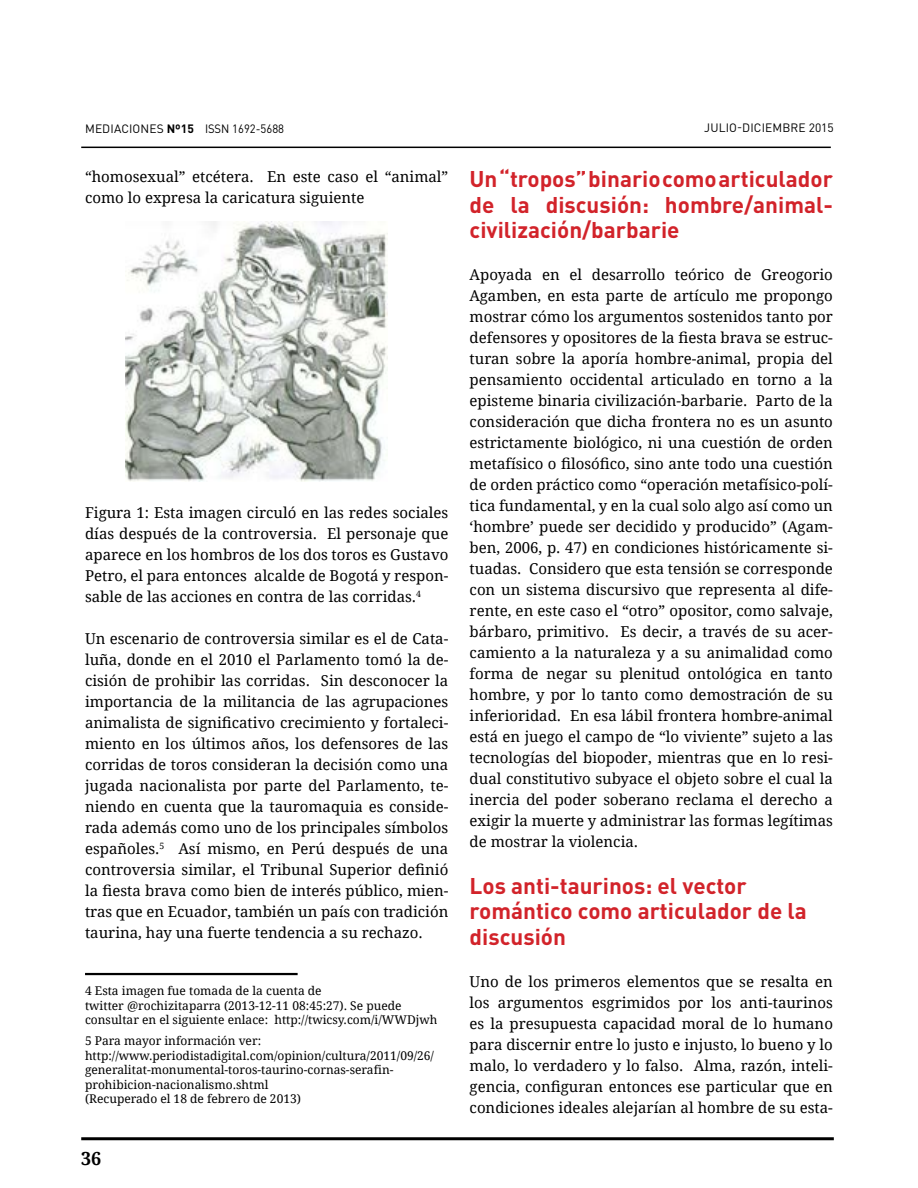
<style>
.page{position:relative;width:918px;height:1188px;background:#fff}
.page>*{position:absolute;margin:0;border:0;box-sizing:border-box;transform-origin:0 0}
.t1{font:700 22.5px/25.5px "DIN Pro";color:#d2232a;text-align:justify}
.t2{font:700 18px "Droid Serif";color:#000}
.t3{font:15px/21px "Droid Serif";color:#000;text-align:justify}
.t4{font:12px/14.4px "Droid Serif";color:#000}
.t5{font:12px "DIN Pro";letter-spacing:.01em;color:#000}
.s1{font-weight:700}
</style>
<div class="page">
<hr style="left:81px;top:147px;width:750px;height:1px;background:#000">
<hr style="left:81px;top:1137px;width:753px;height:3px;background:#000">
<hr style="left:85px;top:973px;width:213px;height:2px;background:#000">
<img style="left:126px;top:221px;width:261px;height:260px">
<p class="t5" style="left:85px;top:120px;width:201px">MEDIACIONES <span class="s1">Nº15</span> ISSN 1692-5688</p>
<p class="t5" style="left:704px;top:120px;width:131px">JULIO-DICIEMBRE 2015</p>
<p class="t3" style="left:85px;top:165px;width:365px">“homosexual” etcétera. En este caso el “animal” como lo expresa la caricatura siguiente</p>
<p class="t3" style="left:85px;top:501px;width:365px">Figura 1: Esta imagen circuló en las redes sociales días después de la controversia. El personaje que aparece en los hombros de los dos toros es Gustavo Petro, el para entonces alcalde de Bogotá y respon&shy;sable de las acciones en contra de las corridas.<sup>4</sup></p>
<p class="t3" style="left:85px;top:627px;width:365px">Un escenario de controversia similar es el de Cata&shy;luña, donde en el 2010 el Parlamento tomó la de&shy;cisión de prohibir las corridas. Sin desconocer la importancia de la militancia de las agrupaciones animalista de significativo crecimiento y fortaleci&shy;miento en los últimos años, los defensores de las corridas de toros consideran la decisión como una jugada nacionalista por parte del Parlamento, te&shy;niendo en cuenta que la tauromaquia es conside&shy;rada además como uno de los principales símbolos españoles.<sup>5</sup> Así mismo, en Perú después de una controversia similar, el Tribunal Superior definió la fiesta brava como bien de interés público, mien&shy;tras que en Ecuador, también un país con tradición taurina, hay una fuerte tendencia a su rechazo.</p>
<p class="t4" style="left:85px;top:983px;width:354px">4 Esta imagen fue tomada de la cuenta de<br>twitter @rochizitaparra (2013-12-11 08:45:27). Se puede consultar en el siguiente enlace: http://twicsy.com/i/WWDjwh</p>
<p class="t4" style="left:85px;top:1034px;width:351px">5 Para mayor información ver: http://www.periodistadigital.com/opinion/cultura/2011/09/26/ generalitat-monumental-toros-taurino-cornas-serafin&shy;prohibicion-nacionalismo.shtml<br>(Recuperado el 18 de febrero de 2013)</p>
<p class="t2" style="left:81px;top:1146px;width:22px">36</p>
<p class="t1" style="left:470px;top:165px;width:365px">Un “tropos” binario como articulador de la discusión: hombre/animal&shy;civilización/barbarie</p>
<p class="t3" style="left:470px;top:264px;width:365px">Apoyada en el desarrollo teórico de Greogorio Agamben, en esta parte de artículo me propongo mostrar cómo los argumentos sostenidos tanto por defensores y opositores de la fiesta brava se estruc&shy;turan sobre la aporía hombre-animal, propia del pensamiento occidental articulado en torno a la episteme binaria civilización-barbarie. Parto de la consideración que dicha frontera no es un asunto estrictamente biológico, ni una cuestión de orden metafísico o filosófico, sino ante todo una cuestión de orden práctico como “operación metafísico-polí&shy;tica fundamental, y en la cual solo algo así como un ‘hombre’ puede ser decidido y producido” (Agam&shy;ben, 2006, p. 47) en condiciones históricamente si&shy;tuadas. Considero que esta tensión se corresponde con un sistema discursivo que representa al dife&shy;rente, en este caso el “otro” opositor, como salvaje, bárbaro, primitivo. Es decir, a través de su acer&shy;camiento a la naturaleza y a su animalidad como forma de negar su plenitud ontológica en tanto hombre, y por lo tanto como demostración de su inferioridad. En esa lábil frontera hombre-animal está en juego el campo de “lo viviente” sujeto a las tecnologías del biopoder, mientras que en lo resi&shy;dual constitutivo subyace el objeto sobre el cual la inercia del poder soberano reclama el derecho a exigir la muerte y administrar las formas legítimas de mostrar la violencia.</p>
<p class="t1" style="left:470px;top:872px;width:339px;text-align:left">Los anti-taurinos: el vector romántico como articulador de la discusión</p>
<p class="t3" style="left:470px;top:971px;width:365px">Uno de los primeros elementos que se resalta en los argumentos esgrimidos por los anti-taurinos es la presupuesta capacidad moral de lo humano para discernir entre lo justo e injusto, lo bueno y lo malo, lo verdadero y lo falso. Alma, razón, inteli&shy;gencia, configuran entonces ese particular que en condiciones ideales alejarían al hombre de su esta-</p>
</div>
